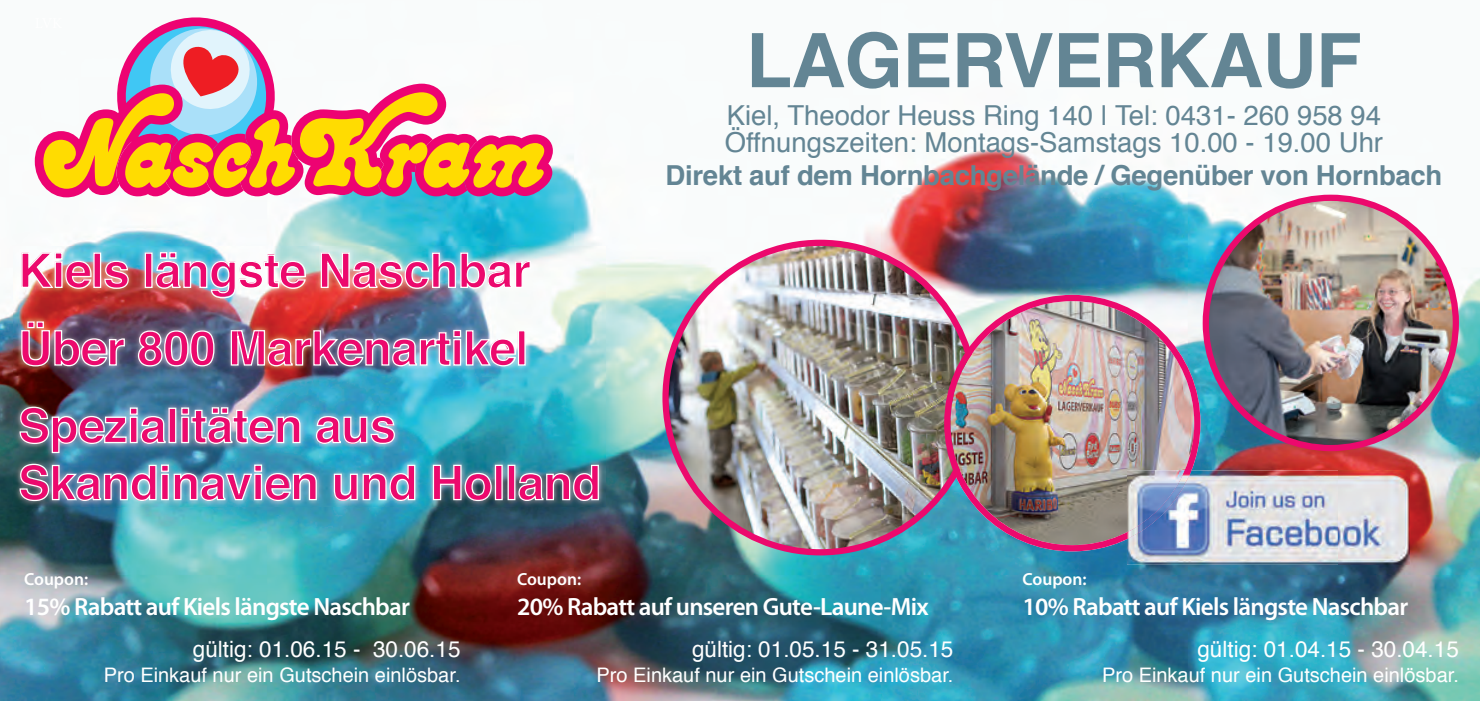
<style>
.page{position:relative;width:1480px;height:701px;background:#fff}
.page>*{position:absolute;margin:0;border:0;box-sizing:border-box;transform-origin:0 0}
.t1{font:700 75px "Helvetica";letter-spacing:-.01em;color:#638594}
.t2{font:700 47.5px/77.5px "Helvetica";letter-spacing:-.01em;color:#ec096d;text-align:justify}
.t3{font:27.5px/27.5px "Helvetica";color:#638594}
.t4{font:700 27.5px "Helvetica";letter-spacing:-.01em;color:#638594}
.t5{font:600 25px "Myriad Pro";letter-spacing:-.03em;color:#fff}
.t6{font:22.5px "Helvetica";color:#fff}
.t7{font:20px "Helvetica";color:#fff}
.t8{font:600 17.5px "Myriad Pro";color:#fff}
</style>
<div class="page">
<img style="left:0;top:148px;width:1480px;height:552px">
<svg style="left:35px;top:17px;width:518px;height:180px"></svg>
<img style="left:665px;top:243px;width:310px;height:309px;border-radius:155px">
<img style="left:944px;top:295px;width:256px;height:256px">
<img style="left:1206px;top:198px;width:250px;height:250px;border-radius:125px">
<div style="left:1203px;top:194px;width:256px;height:257px;border:6px solid #ec096d;border-radius:50%"></div>
<img style="left:1127px;top:470px;width:283px;height:94px">
<img style="left:1127px;top:470px;width:64px;height:69px">
<img style="left:13px;top:246px;width:592px;height:260px">
<svg style="left:21px;top:252px;width:34px;height:36px"></svg>
<div style="left:55px;top:252px;width:8px;height:7px;border:1px solid #fff"></div>
<div style="left:55px;top:261px;width:8px;height:27px;border:1px solid #fff"></div>
<svg style="left:65px;top:260px;width:27px;height:29px"></svg>
<div style="left:93px;top:252px;width:8px;height:36px;border:1px solid #fff"></div>
<svg style="left:104px;top:260px;width:25px;height:29px"></svg>
<div style="left:145px;top:252px;width:8px;height:36px;border:1px solid #fff"></div>
<img style="left:155px;top:251px;width:152px;height:48px">
<img style="left:320px;top:252px;width:211px;height:37px">
<img style="left:21px;top:320px;width:105px;height:47px">
<svg style="left:137px;top:329px;width:78px;height:38px"></svg>
<img style="left:230px;top:325px;width:221px;height:42px">
<div style="left:453px;top:330px;width:8px;height:7px;border:1px solid #fff"></div>
<div style="left:453px;top:339px;width:8px;height:26px;border:1px solid #fff"></div>
<svg style="left:465px;top:329px;width:52px;height:38px"></svg>
<div style="left:518px;top:330px;width:8px;height:35px;border:1px solid #fff"></div>
<img style="left:19px;top:406px;width:108px;height:47px">
<div style="left:130px;top:407px;width:8px;height:7px;border:1px solid #fff"></div>
<div style="left:130px;top:416px;width:8px;height:27px;border:1px solid #fff"></div>
<svg style="left:140px;top:415px;width:26px;height:29px"></svg>
<div style="left:168px;top:407px;width:8px;height:36px;border:1px solid #fff"></div>
<div style="left:181px;top:407px;width:8px;height:7px;border:1px solid #fff"></div>
<div style="left:181px;top:416px;width:8px;height:27px;border:1px solid #fff"></div>
<svg style="left:191px;top:406px;width:110px;height:38px"></svg>
<svg style="left:315px;top:415px;width:81px;height:29px"></svg>
<img style="left:19px;top:463px;width:138px;height:38px">
<div style="left:161px;top:464px;width:8px;height:7px;border:1px solid #fff"></div>
<div style="left:161px;top:473px;width:8px;height:27px;border:1px solid #fff"></div>
<svg style="left:173px;top:472px;width:80px;height:29px"></svg>
<div style="left:254px;top:464px;width:8px;height:7px;border:1px solid #fff"></div>
<div style="left:254px;top:473px;width:8px;height:27px;border:1px solid #fff"></div>
<svg style="left:264px;top:472px;width:53px;height:29px"></svg>
<svg style="left:333px;top:464px;width:83px;height:37px"></svg>
<svg style="left:432px;top:464px;width:60px;height:37px"></svg>
<div style="left:495px;top:464px;width:8px;height:36px;border:1px solid #fff"></div>
<div style="left:508px;top:464px;width:7px;height:36px;border:1px solid #fff"></div>
<svg style="left:518px;top:464px;width:81px;height:37px"></svg>
<h2 class="t2" style="left:18px;top:232px;width:514px">Kiels längste Naschbar Über 800 Markenartikel Spezialitäten aus</h2>
<h2 class="t2" style="left:18px;top:444px;width:584px">Skandinavien und Holland</h2>
<h1 class="t1" style="left:746px;top:0;width:617px">LAGERVERKAUF</h1>
<h3 class="t3" style="left:725px;top:102px;width:660px">Kiel, Theodor Heuss Ring 140 | Tel: 0431- 260 958 94<br>Öffnungszeiten: Montags-Samstags 10.00 - 19.00 Uhr</h3>
<h3 class="t4" style="left:666px;top:153px;width:778px">Direkt auf dem Hornbachgelände / Gegenüber von Hornbach</h3>
<p class="t8" style="left:24px;top:567px;width:66px">Coupon:</p>
<p class="t5" style="left:24px;top:590px;width:387px">15% Rabatt auf Kiels längste Naschbar</p>
<p class="t6" style="left:193px;top:631px;width:269px">gültig: 01.06.15 - 30.06.15</p>
<p class="t7" style="left:104px;top:658px;width:358px">Pro Einkauf nur ein Gutschein einlösbar.</p>
<p class="t8" style="left:517px;top:567px;width:66px">Coupon:</p>
<p class="t5" style="left:517px;top:590px;width:413px">20% Rabatt auf unseren Gute-Laune-Mix</p>
<p class="t6" style="left:692px;top:631px;width:263px">gültig: 01.05.15 - 31.05.15</p>
<p class="t7" style="left:597px;top:658px;width:358px">Pro Einkauf nur ein Gutschein einlösbar.</p>
<p class="t8" style="left:1022px;top:567px;width:66px">Coupon:</p>
<p class="t5" style="left:1022px;top:590px;width:387px">10% Rabatt auf Kiels längste Naschbar</p>
<p class="t6" style="left:1197px;top:631px;width:263px">gültig: 01.04.15 - 30.04.15</p>
<p class="t7" style="left:1102px;top:658px;width:358px">Pro Einkauf nur ein Gutschein einlösbar.</p>
</div>
